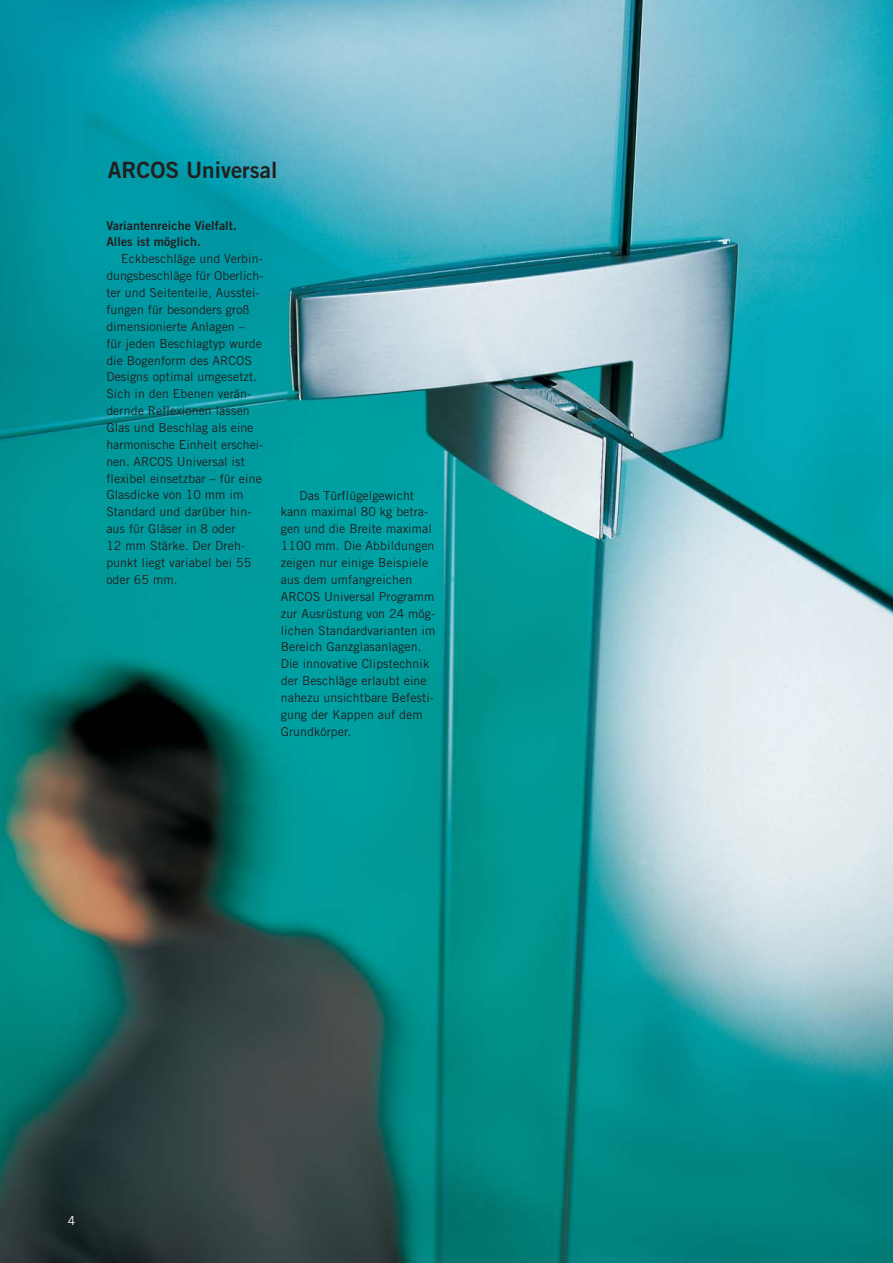
<style>
.page{position:relative;width:893px;height:1263px;background:#fff}
.page>*{position:absolute;margin:0;border:0;box-sizing:border-box;transform-origin:0 0}
.t1{font:22.5px "Trade Gothic Bold Two";color:#231f20}
.t2{font:12.3px/16.8px "Trade Gothic";letter-spacing:.005em;color:#231f20}
.t3{font:12.3px/16.8px "Trade Gothic Bold Two";letter-spacing:.005em;color:#231f20}
.t4{font:12.3px "Trade Gothic";color:#fff}
</style>
<div class="page">
<img style="left:0;top:0;width:892px;height:1263px">
<h1 class="t1" style="left:108px;top:162px;width:171px">ARCOS Universal</h1>
<p class="t3" style="left:106px;top:218px;width:132px">Variantenreiche Vielfalt.<br>Alles ist möglich.</p>
<p class="t2" style="left:106px;top:252px;width:159px;text-indent:15px">Eckbeschläge und Verbin - dungsbeschläge für Ober lich - ter und Seitenteile, Aus stei - fungen für besonders groß dimensionierte Anlagen –<br>für jeden Beschlagtyp wurde die Bogenform des ARCOS<br>Designs optimal um gesetzt.<br>Sich in den Ebenen verän - dernde Reflexionen lassen<br>Glas und Beschlag als eine harmonische Einheit erschei - nen. ARCOS Universal ist flexibel einsetzbar – für eine<br>Glasdicke von 10 mm im<br>Stan dard und darüber hin - aus für Gläser in 8 oder<br>12 mm Stärke. Der Dreh - punkt liegt variabel bei 55 oder 65 mm.</p>
<p class="t2" style="left:281px;top:488px;width:156px;text-indent:19px">Das Türflügelgewicht kann maximal 80 kg betra - gen und die Breite maximal<br>1100 mm. Die Abbildungen zeigen nur einige Beispiele aus dem umfangreichen<br>ARCOS Universal Programm zur Ausrüstung von 24 mög - lichen Standardvarianten im<br>Bereich Ganzglasanlagen.<br>Die innovative Clipstechnik der Beschläge erlaubt eine nahezu unsichtbare Befesti - gung der Kappen auf dem<br>Grundkörper.</p>
<p class="t4" style="left:68px;top:1216px;width:9px">4</p>
</div>
